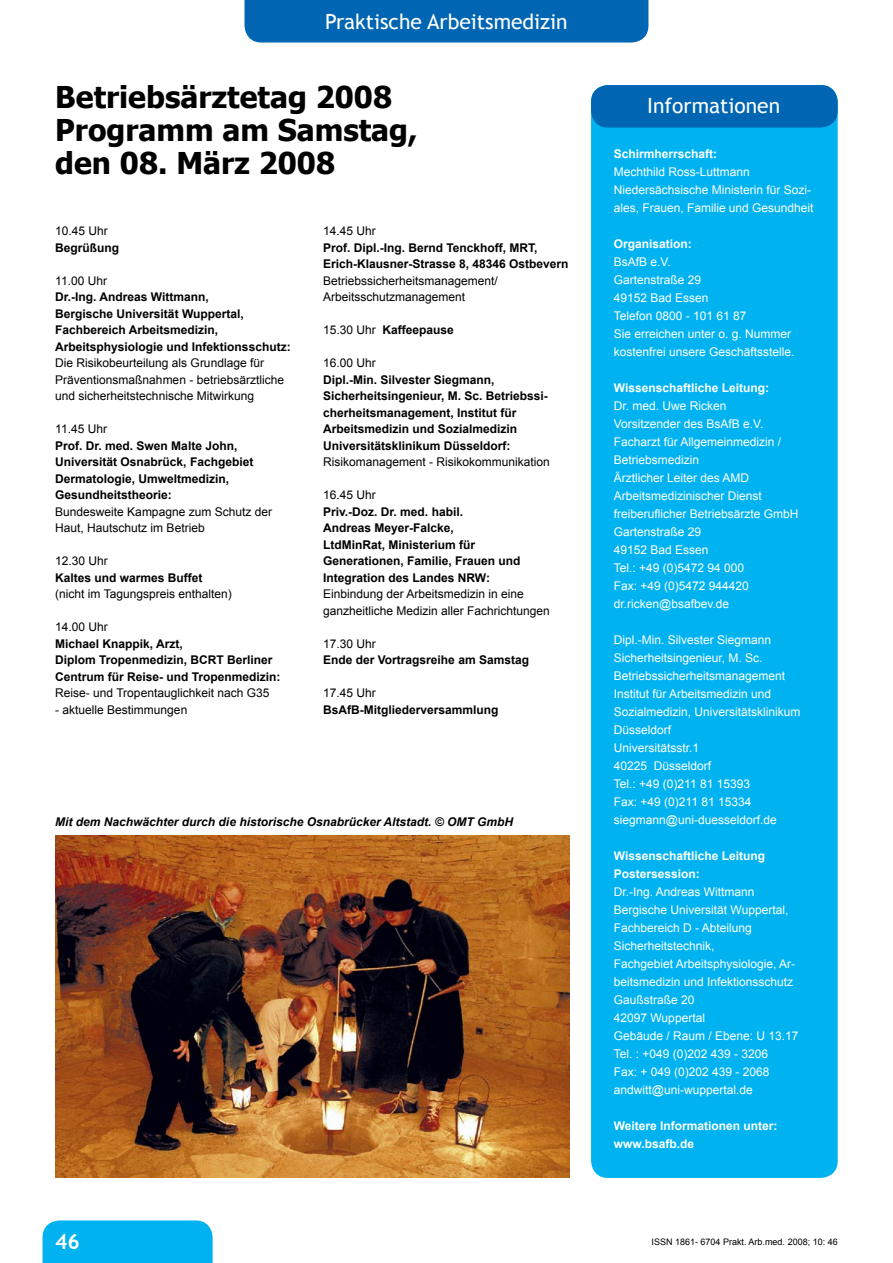
<style>
.page{position:relative;width:893px;height:1263px;background:#fff}
.page>*{position:absolute;margin:0;border:0;box-sizing:border-box;transform-origin:0 0}
.t1{font:700 30px/33px "Tahoma";color:#000}
.t2{font:21px "Trebuchet MS";color:#fff}
.t3{font:700 21px "Trebuchet MS";color:#fff}
.t4{font:12px/18px "Arial";color:#fff}
.t5{font:700 12px/16.5px "Arial";color:#000}
.t6{font:12px/16.5px "Arial";color:#000}
.t7{font:700 12px/18px "Arial";color:#fff}
.t8{font:italic 700 12px "Arial";color:#000}
.t9{font:9px "Arial";color:#000}
.s1{font-weight:400}
</style>
<div class="page">
<div style="left:244px;top:0;width:404px;height:43px;background:#0066b3"></div>
<div style="left:43px;top:1220px;width:170px;height:43px;background:#00b3f0"></div>
<div style="left:591px;top:85px;width:247px;height:1093px;background:#00b3f0;border-radius:17px"></div>
<div style="left:591px;top:85px;width:247px;height:43px;background:#0066b3;border-radius:17px"></div>
<img style="left:55px;top:835px;width:515px;height:343px">
<h2 class="t2" style="left:325px;top:9px;width:244px">Praktische Arbeitsmedizin</h2>
<h1 class="t1" style="left:55px;top:79px;width:364px">Betriebsärztetag 2008<br>Programm am Samstag, den 08. März 2008</h1>
<p class="t6" style="left:55px;top:223px;width:54px">10.45 Uhr</p>
<p class="t5" style="left:55px;top:240px;width:65px">Begrüßung</p>
<p class="t6" style="left:55px;top:272px;width:53px">11.00 Uhr</p>
<p class="t5" style="left:55px;top:289px;width:237px">Dr.-Ing. Andreas Wittmann,<br>Bergische Universität Wuppertal, Fachbereich Arbeitsmedizin, Arbeitsphysiologie und Infektionsschutz:</p>
<p class="t6" style="left:55px;top:355px;width:230px">Die Risikobeurteilung als Grundlage für<br>Präventionsmaßnahmen - betriebsärztliche und sicherheitstechnische Mitwirkung</p>
<p class="t6" style="left:55px;top:421px;width:53px">11.45 Uhr</p>
<p class="t5" style="left:55px;top:438px;width:200px">Prof. Dr. med. Swen Malte John,<br>Universität Osnabrück, Fachgebiet<br>Dermatologie, Umweltmedizin,<br>Gesundheitstheorie:</p>
<p class="t6" style="left:55px;top:503px;width:218px">Bundesweite Kampagne zum Schutz der<br>Haut, Hautschutz im Betrieb</p>
<p class="t6" style="left:55px;top:553px;width:54px">12.30 Uhr</p>
<p class="t5" style="left:55px;top:570px;width:149px">Kaltes und warmes Buffet</p>
<p class="t6" style="left:55px;top:586px;width:178px">(nicht im Tagungspreis enthalten)</p>
<p class="t6" style="left:55px;top:619px;width:54px">14.00 Uhr</p>
<p class="t5" style="left:55px;top:636px;width:227px">Michael Knappik, Arzt,<br>Diplom Tropenmedizin, BCRT Berliner<br>Centrum für Reise- und Tropenmedizin:</p>
<p class="t6" style="left:55px;top:685px;width:216px">Reise- und Tropentauglichkeit nach G35</p>
<p class="t6" style="left:55px;top:701px;width:134px">- aktuelle Bestimmungen</p>
<p class="t6" style="left:323px;top:223px;width:54px">14.45 Uhr</p>
<p class="t5" style="left:323px;top:240px;width:247px">Prof. Dipl.-Ing. Bernd Tenckhoff, MRT,<br>Erich-Klausner-Strasse 8, 48346 Ostbevern</p>
<p class="t6" style="left:323px;top:272px;width:176px">Betriebssicherheitsmanagement/<br>Arbeitsschutzmanagement</p>
<p class="t5" style="left:323px;top:322px;width:132px"><span class="s1">15.30 Uhr</span> Kaffeepause</p>
<p class="t6" style="left:323px;top:355px;width:54px">16.00 Uhr</p>
<p class="t5" style="left:323px;top:372px;width:226px">Dipl.-Min. Silvester Siegmann, Sicherheitsingenieur, M. Sc. Betriebssi&shy;cherheitsmanagement, Institut für Arbeitsmedizin und Sozialmedizin Universitätsklinikum Düsseldorf:</p>
<p class="t6" style="left:323px;top:454px;width:228px">Risikomanagement - Risikokommunikation</p>
<p class="t6" style="left:323px;top:487px;width:54px">16.45 Uhr</p>
<p class="t5" style="left:323px;top:504px;width:199px">Priv.-Doz. Dr. med. habil.<br>Andreas Meyer-Falcke,<br>LtdMinRat, Ministerium für<br>Generationen, Familie, Frauen und<br>Integration des Landes NRW:</p>
<p class="t6" style="left:323px;top:586px;width:228px">Einbindung der Arbeitsmedizin in eine ganzheitliche Medizin aller Fachrichtungen</p>
<p class="t6" style="left:323px;top:635px;width:54px">17.30 Uhr</p>
<p class="t5" style="left:323px;top:652px;width:207px">Ende der Vortragsreihe am Samstag</p>
<p class="t6" style="left:323px;top:685px;width:54px">17.45 Uhr</p>
<p class="t5" style="left:323px;top:702px;width:177px">BsAfB-Mitgliederversammlung</p>
<p class="t8" style="left:55px;top:814px;width:459px">Mit dem Nachwächter durch die historische Osnabrücker Altstadt. © OMT GmbH</p>
<h2 class="t3" style="left:55px;top:1229px;width:13px">46</h2>
<h2 class="t2" style="left:647px;top:93px;width:134px">Informationen</h2>
<p class="t7" style="left:614px;top:145px;width:105px">Schirmherrschaft:</p>
<p class="t4" style="left:614px;top:163px;width:201px">Mechthild Ross-Luttmann<br>Niedersächsische Ministerin für Sozi&shy;ales, Frauen, Familie und Gesundheit</p>
<p class="t7" style="left:614px;top:235px;width:80px">Organisation:</p>
<p class="t4" style="left:614px;top:253px;width:182px">BsAfB e.V.<br>Gartenstraße 29<br>49152 Bad Essen<br>Telefon 0800 - 101 61 87<br>Sie erreichen unter o. g. Nummer kostenfrei unsere Geschäftsstelle.</p>
<p class="t7" style="left:614px;top:379px;width:157px">Wissenschaftliche Leitung:</p>
<p class="t4" style="left:614px;top:397px;width:186px">Dr. med. Uwe Ricken<br>Vorsitzender des BsAfB e.V.<br>Facharzt für Allgemeinmedizin /<br>Betriebsmedizin<br>Ärztlicher Leiter des AMD<br>Arbeitsmedizinischer Dienst freiberuflicher Betriebsärzte GmbH<br>Gartenstraße 29<br>49152 Bad Essen<br>Tel.: +49 (0)5472 94 000<br>Fax: +49 (0)5472 944420 dr.ricken@bsafbev.de</p>
<p class="t4" style="left:614px;top:631px;width:188px">Dipl.-Min. Silvester Siegmann<br>Sicherheitsingenieur, M. Sc.<br>Betriebssicherheitsmanagement<br>Institut für Arbeitsmedizin und<br>Sozialmedizin, Universitätsklinikum<br>Düsseldorf<br>Universitätsstr.1<br>40225 Düsseldorf<br>Tel.: +49 (0)211 81 15393<br>Fax: +49 (0)211 81 15334 siegmann@uni-duesseldorf.de</p>
<p class="t7" style="left:614px;top:847px;width:153px">Wissenschaftliche Leitung<br>Postersession:</p>
<p class="t4" style="left:614px;top:883px;width:186px">Dr.-Ing. Andreas Wittmann<br>Bergische Universität Wuppertal,<br>Fachbereich D - Abteilung<br>Sicherheitstechnik,<br>Fachgebiet Arbeitsphysiologie, Ar&shy;beitsmedizin und Infektionsschutz<br>Gaußstraße 20<br>42097 Wuppertal<br>Gebäude / Raum / Ebene: U 13.17<br>Tel. : +049 (0)202 439 - 3206<br>Fax: + 049 (0)202 439 - 2068 andwitt@uni-wuppertal.de</p>
<p class="t7" style="left:614px;top:1117px;width:165px">Weitere Informationen unter: www.bsafb.de</p>
<p class="t9" style="left:652px;top:1236px;width:188px">ISSN 1861- 6704 Prakt. Arb.med. 2008; 10: 46</p>
</div>
